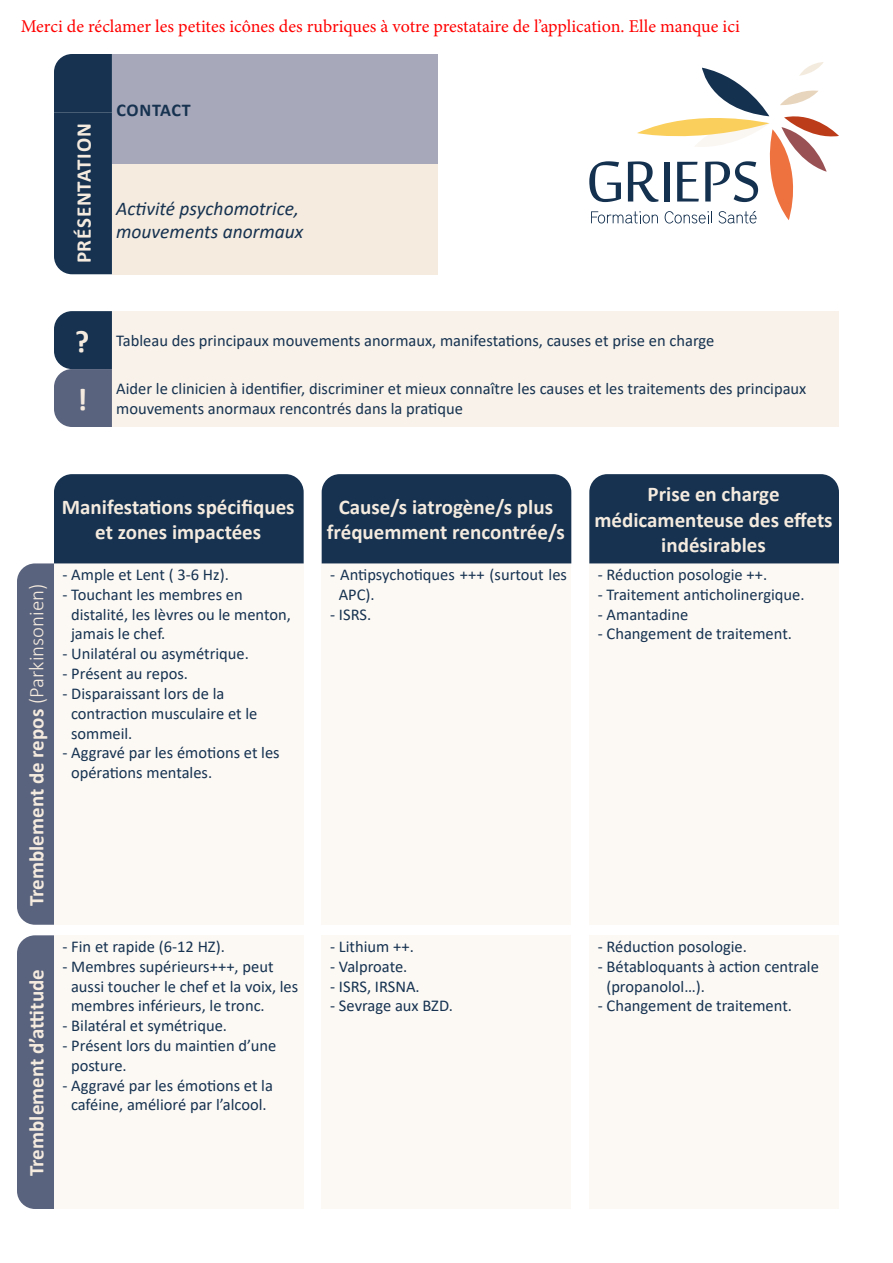
<style>
.page{position:relative;width:893px;height:1263px;background:#fff}
.page>*{position:absolute;margin:0;border:0;box-sizing:border-box;transform-origin:0 0}
.t1{font:700 21px/25.2px "Calibri";color:#f5ebdf;text-align:center}
.t2{font:700 21px "Calibri";letter-spacing:.04em;color:#f5ebdf}
.t3{font:italic 19.5px/23.4px "Calibri";color:#163250}
.t4{font:18px "Minion Pro";color:#f00}
.t5{font:700 18px "Calibri";letter-spacing:.035em;color:#163250}
.t6{font:16.5px/19.8px "Calibri";color:#163250}
.s1{font-weight:700;font-size:31.5px;color:#f5ebdf}
.s2{font-weight:300}
</style>
<div class="page">
<div style="left:54px;top:54px;width:58px;height:220px;background:#163250"></div>
<div style="left:112px;top:54px;width:325px;height:110px;background:#a7a8b9"></div>
<div style="left:112px;top:164px;width:325px;height:110px;background:#f5ebdf"></div>
<svg style="left:589px;top:62px;width:250px;height:162px"></svg>
<div style="left:112px;top:311px;width:727px;height:58px;background:#f8f2ea"></div>
<div style="left:112px;top:369px;width:727px;height:58px;background:#f8f2ea"></div>
<svg style="left:54px;top:311px;width:58px;height:116px;background:#40526d"></svg>
<div style="left:322px;top:563px;width:249px;height:362px;background:#fcf9f5"></div>
<div style="left:322px;top:474px;width:249px;height:89px;background:#163250"></div>
<div style="left:589px;top:563px;width:250px;height:362px;background:#fcf9f5"></div>
<div style="left:589px;top:474px;width:250px;height:89px;background:#163250"></div>
<svg style="left:17px;top:474px;width:287px;height:451px"></svg>
<div style="left:54px;top:935px;width:250px;height:274px;background:#fcf9f5"></div>
<div style="left:322px;top:935px;width:249px;height:274px;background:#fcf9f5"></div>
<div style="left:589px;top:935px;width:250px;height:274px;background:#fcf9f5"></div>
<div style="left:17px;top:935px;width:37px;height:274px;background:#5a637d"></div>
<p class="t4" style="left:21px;top:14px;width:721px">Merci de réclamer les petites icônes des rubriques à votre prestataire de l’application. Elle manque ici</p>
<p class="t2" style="left:69px;top:263px;width:141px;rotate:-90deg">PRÉSENTATION</p>
<p class="t5" style="left:117px;top:97px;width:76px">CONTACT</p>
<p class="t3" style="left:116px;top:196px;width:189px">Activité psychomotrice, mouvements anormaux</p>
<p class="t6" style="left:75px;top:330px;width:641px"><span class="s1">?</span> Tableau des principaux mouvements anormaux, manifestations, causes et prise en charge</p>
<p class="t6" style="left:77px;top:378px;width:731px;text-indent:39px">Aider le clinicien à identifier, discriminer et mieux connaître les causes et les traitements des principaux <sup>!</sup> mouvements anormaux rencontrés dans la pratique</p>
<p class="t1" style="left:24px;top:906px;width:324px;rotate:-90deg">Tremblement de repos <span class="s2">(Parkinsonien)</span></p>
<p class="t1" style="left:24px;top:1176px;width:208px;rotate:-90deg">Tremblement d’attitude</p>
<p class="t1" style="left:62px;top:494px;width:234px">Manifestations spécifiques et zones impactées</p>
<p class="t6" style="left:63px;top:564px;width:168px">- Ample et Lent ( 3-6 Hz).</p>
<p class="t6" style="left:71px;top:584px;width:221px;text-indent:-8px">- Touchant les membres en distalité, les lèvres ou le menton, jamais le chef.</p>
<p class="t6" style="left:63px;top:643px;width:188px">- Unilatéral ou asymétrique.</p>
<p class="t6" style="left:63px;top:663px;width:127px">- Présent au repos.</p>
<p class="t6" style="left:71px;top:683px;width:188px;text-indent:-8px">- Disparaissant lors de la contraction musculaire et le sommeil.</p>
<p class="t6" style="left:71px;top:742px;width:210px;text-indent:-8px">- Aggravé par les émotions et les opérations mentales.</p>
<p class="t6" style="left:63px;top:936px;width:164px">- Fin et rapide (6-12 HZ).</p>
<p class="t6" style="left:71px;top:956px;width:229px;text-indent:-8px">- Membres supérieurs+++, peut aussi toucher le chef et la voix, les membres inférieurs, le tronc.</p>
<p class="t6" style="left:63px;top:1015px;width:166px">- Bilatéral et symétrique.</p>
<p class="t6" style="left:71px;top:1035px;width:207px;text-indent:-8px">- Présent lors du maintien d’une posture.</p>
<p class="t6" style="left:63px;top:1075px;width:212px;text-align:center">- Aggravé par les émotions et la caféine, amélioré par l’alcool.</p>
<p class="t1" style="left:327px;top:494px;width:240px">Cause/s iatrogène/s plus fréquemment rencontrée/s</p>
<p class="t6" style="left:339px;top:564px;width:230px;text-indent:-8px">- Antipsychotiques +++ (surtout les<br>APC).</p>
<p class="t6" style="left:330px;top:604px;width:42px">- ISRS.</p>
<p class="t1" style="left:594px;top:482px;width:240px">Prise en charge médicamenteuse des effets indésirables</p>
<p class="t6" style="left:598px;top:564px;width:171px">- Réduction posologie ++.</p>
<p class="t6" style="left:598px;top:584px;width:208px">- Traitement anticholinergique.</p>
<p class="t6" style="left:598px;top:604px;width:92px">- Amantadine</p>
<p class="t6" style="left:598px;top:624px;width:196px">- Changement de traitement.</p>
<p class="t6" style="left:330px;top:936px;width:85px">- Lithium ++.</p>
<p class="t6" style="left:330px;top:956px;width:79px">- Valproate.</p>
<p class="t6" style="left:330px;top:976px;width:91px">- ISRS, IRSNA.</p>
<p class="t6" style="left:330px;top:995px;width:124px">- Sevrage aux BZD.</p>
<p class="t6" style="left:598px;top:936px;width:151px">- Réduction posologie.</p>
<p class="t6" style="left:606px;top:956px;width:214px;text-indent:-8px">- Bétabloquants à action centrale (propanolol…).</p>
<p class="t6" style="left:598px;top:995px;width:196px">- Changement de traitement.</p>
</div>
